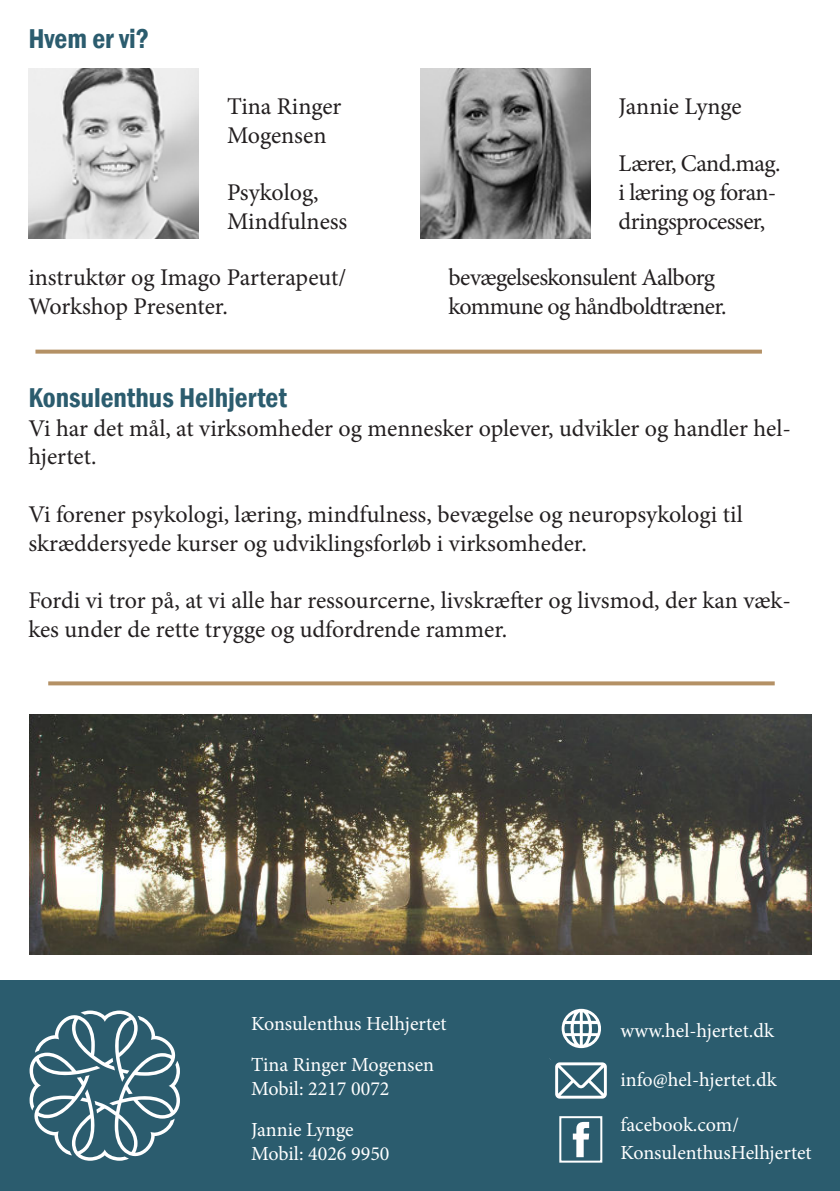
<style>
.page{position:relative;width:840px;height:1191px;background:#fff}
.page>*{position:absolute;margin:0;border:0;box-sizing:border-box;transform-origin:0 0}
.t1{font:600 condensed 28px "Franklin Gothic";color:#2b5c6e}
.t2{font:24px/28.8px "Minion Pro";letter-spacing:-.005em;color:#231f20}
.t3{font:24px/28.8px "Minion Pro";letter-spacing:-.03em;color:#231f20}
.t4{font:24px/28.8px "Minion Pro";letter-spacing:-.025em;color:#231f20}
.t5{font:20px/41px "Minion Pro";color:#fff}
</style>
<div class="page">
<div style="left:0;top:980px;width:839px;height:211px;background:#2b5c6e"></div>
<svg style="left:30px;top:1010px;width:150px;height:150px"></svg>
<svg style="left:572px;top:1121px;width:16px;height:36px"></svg>
<div style="left:559px;top:1116px;width:43px;height:46px;border:2px solid #fff"></div>
<svg style="left:549px;top:1008px;width:57px;height:90px"></svg>
<img style="left:28px;top:68px;width:170px;height:170px">
<img style="left:420px;top:68px;width:170px;height:170px">
<svg style="left:48px;top:681px;width:726px;height:4px;fill:#b49165"></svg>
<svg style="left:35px;top:349px;width:726px;height:4px;fill:#b49165"></svg>
<img style="left:30px;top:714px;width:781px;height:240px">
<p class="t1" style="left:28px;top:27px;width:122px">Hvem er vi?</p>
<p class="t2" style="left:227px;top:94px;width:116px">Tina Ringer<br>Mogensen</p>
<p class="t2" style="left:227px;top:180px;width:122px">Psykolog,<br>Mindfulness</p>
<p class="t2" style="left:618px;top:94px;width:125px">Jannie Lynge</p>
<p class="t4" style="left:618px;top:152px;width:163px">Lærer, Cand.mag. i læring og foran&shy;dringsprocesser,</p>
<p class="t2" style="left:28px;top:265px;width:319px">instruktør og Imago Parterapeut/<br>Workshop Presenter.</p>
<p class="t3" style="left:448px;top:265px;width:279px">bevægelseskonsulent Aalborg kommune og håndboldtræner.</p>
<p class="t1" style="left:28px;top:386px;width:260px">Konsulenthus Helhjertet</p>
<p class="t2" style="left:28px;top:415px;width:763px">Vi har det mål, at virksomheder og mennesker oplever, udvikler og handler hel&shy;hjertet.</p>
<p class="t2" style="left:28px;top:502px;width:715px">Vi forener psykologi, læring, mindfulness, bevægelse og neuropsykologi til skræddersyede kurser og udviklingsforløb i virksomheder.</p>
<p class="t2" style="left:28px;top:588px;width:763px">Fordi vi tror på, at vi alle har ressourcerne, livskræfter og livsmod, der kan væk&shy;kes under de rette trygge og udfordrende rammer.</p>
<p class="t5" style="left:251px;top:1005px;width:197px">Konsulenthus Helhjertet<br>Tina Ringer Mogensen</p>
<p class="t5" style="left:251px;top:1070px;width:140px">Mobil: 2217 0072<br>Jannie Lynge</p>
<p class="t5" style="left:251px;top:1135px;width:140px">Mobil: 4026 9950</p>
<p class="t5" style="left:620px;top:1012px;width:155px">www.hel-hjertet.dk</p>
<p class="t5" style="left:620px;top:1061px;width:157px">info@hel-hjertet.dk</p>
<p class="t5" style="left:620px;top:1112px;width:192px;line-height:28px">facebook.com/<br>KonsulenthusHelhjertet</p>
</div>
